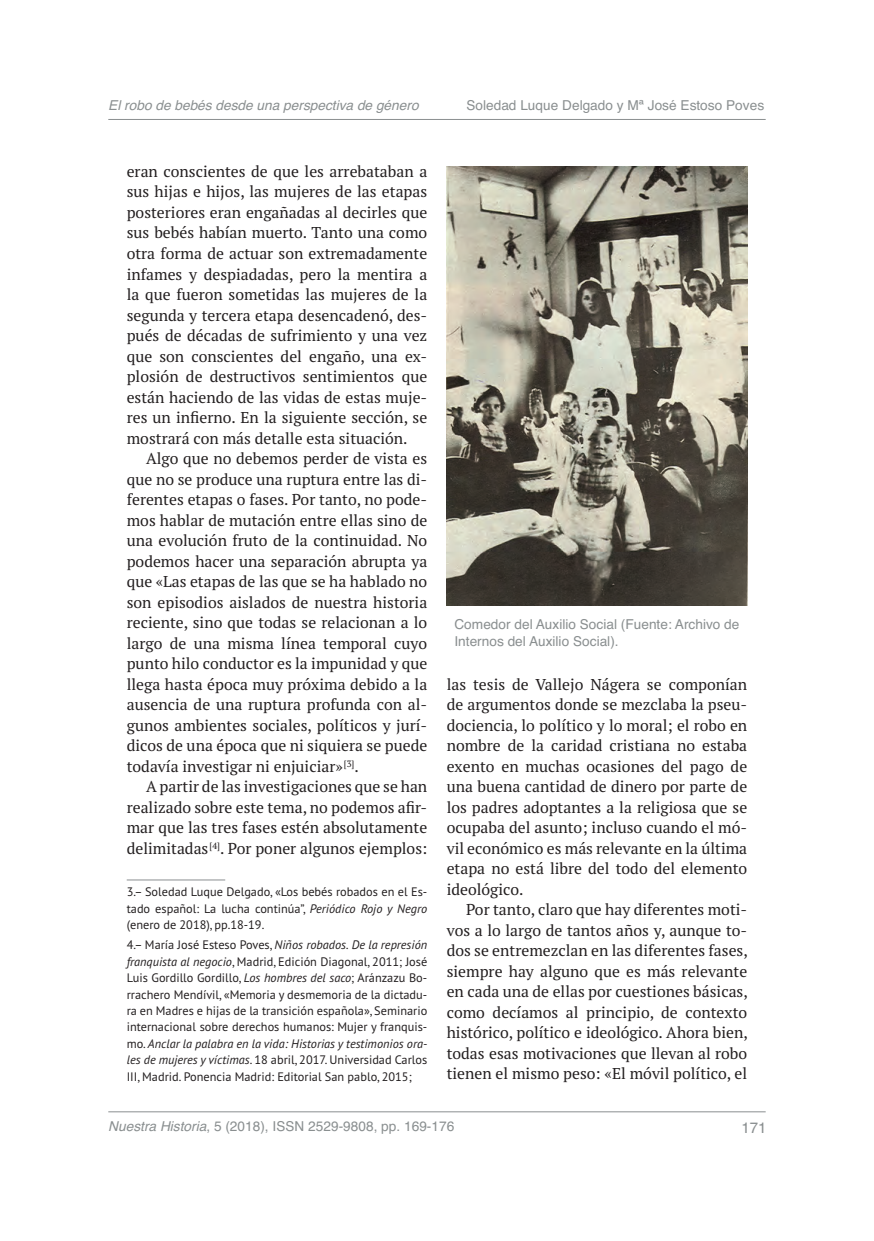
<style>
.page{position:relative;width:874px;height:1241px;background:#fff}
.page>*{position:absolute;margin:0;border:0;box-sizing:border-box;transform-origin:0 0}
.t1{font:15.75px/20.5px "PT Serif";color:#231f20;text-align:justify}
.t2{font:15.05px "Helvetica";color:#8a8f90}
.t3{font:13.65px/16.4px "Helvetica";color:#8a8f90}
.t4{font:italic 13.65px "Helvetica";color:#8a8f90}
.t5{font:12.25px/16.4px "PT Sans";color:#231f20;text-align:justify}
.s1{font-style:italic}
</style>
<div class="page">
<hr style="left:108px;top:119px;width:657px;height:1px;background:#8a8f90">
<hr style="left:108px;top:1111px;width:657px;height:1px;background:#8a8f90">
<hr style="left:127px;top:879px;width:98px;height:1px;background:#8a8f90">
<img style="left:446px;top:167px;width:301px;height:438px">
<p class="t4" style="left:108px;top:100px;width:312px">El robo de bebés desde una perspectiva de género</p>
<p class="t3" style="left:466px;top:98px;width:299px">Soledad Luque Delgado y Mª José Estoso Poves</p>
<p class="t1" style="left:127px;top:162px;width:302px">eran conscientes de que les arrebataban a sus hijas e hijos, las mujeres de las etapas posteriores eran engañadas al decirles que sus bebés habían muerto. Tanto una como otra forma de actuar son extremadamente infames y despiadadas, pero la mentira a la que fueron sometidas las mujeres de la segunda y tercera etapa desencadenó, des&shy;pués de décadas de sufrimiento y una vez que son conscientes del engaño, una ex&shy;plosión de destructivos sentimientos que están haciendo de las vidas de estas muje&shy;res un infierno. En la siguiente sección, se mostrará con más detalle esta situación.</p>
<p class="t1" style="left:127px;top:449px;width:302px;text-indent:19px">Algo que no debemos perder de vista es que no se produce una ruptura entre las di&shy;ferentes etapas o fases. Por tanto, no pode&shy;mos hablar de mutación entre ellas sino de una evolución fruto de la continuidad. No podemos hacer una separación abrupta ya que «Las etapas de las que se ha hablado no son episodios aislados de nuestra historia reciente, sino que todas se relacionan a lo largo de una misma línea temporal cuyo punto hilo conductor es la impunidad y que llega hasta época muy próxima debido a la ausencia de una ruptura profunda con al&shy;gunos ambientes sociales, políticos y jurí&shy;dicos de una época que ni siquiera se puede todavía investigar ni enjuiciar» <sup>[3]</sup>.</p>
<p class="t1" style="left:127px;top:778px;width:302px;text-indent:19px">A partir de las investigaciones que se han realizado sobre este tema, no podemos afir&shy;mar que las tres fases estén absolutamente delimitadas <sup>[4]</sup>. Por poner algunos ejemplos:</p>
<p class="t5" style="left:127px;top:885px;width:302px">3.– Soledad Luque Delgado, «Los bebés robados en el Es&shy;tado español: La lucha continúa”, <span class="s1">Periódico Rojo y Negro </span>(enero de 2018), pp.18-19.</p>
<p class="t5" style="left:127px;top:938px;width:302px">4.– María José Esteso Poves, <span class="s1">Niños robados. De la represión franquista al negocio</span>, Madrid, Edición Diagonal, 2011; José Luis Gordillo Gordillo, <span class="s1">Los hombres del saco</span>; Aránzazu Bo&shy;rrachero Mendívil, «Memoria y desmemoria de la dictadu&shy;ra en Madres e hijas de la transición española», Seminario internacional sobre derechos humanos: Mujer y franquis&shy;mo. <span class="s1">Anclar la palabra en la vida: Historias y testimonios ora&shy;les de mujeres y víctimas</span>. 18 abril, 2017. Universidad Carlos III, Madrid. Ponencia Madrid: Editorial San pablo, 2015;</p>
<p class="t3" style="left:454px;top:618px;width:286px">Comedor del Auxilio Social (Fuente: Archivo de<br>Internos del Auxilio Social).</p>
<p class="t1" style="left:446px;top:675px;width:302px">las tesis de Vallejo Nágera se componían de argumentos donde se mezclaba la pseu&shy;dociencia, lo político y lo moral; el robo en nombre de la caridad cristiana no estaba exento en muchas ocasiones del pago de una buena cantidad de dinero por parte de los padres adoptantes a la religiosa que se ocupaba del asunto; incluso cuando el mó&shy;vil económico es más relevante en la última etapa no está libre del todo del elemento ideológico.</p>
<p class="t1" style="left:446px;top:901px;width:302px;text-indent:19px">Por tanto, claro que hay diferentes moti&shy;vos a lo largo de tantos años y, aunque to&shy;dos se entremezclan en las diferentes fases, siempre hay alguno que es más relevante en cada una de ellas por cuestiones básicas, como decíamos al principio, de contexto histórico, político e ideológico. Ahora bien, todas esas motivaciones que llevan al robo tienen el mismo peso: «El móvil político, el</p>
<p class="t3" style="left:108px;top:1119px;width:347px"><span class="s1">Nuestra Historia</span>, 5 (2018), ISSN 2529-9808, pp. 169-176</p>
<p class="t2" style="left:741px;top:1122px;width:27px">171</p>
</div>
